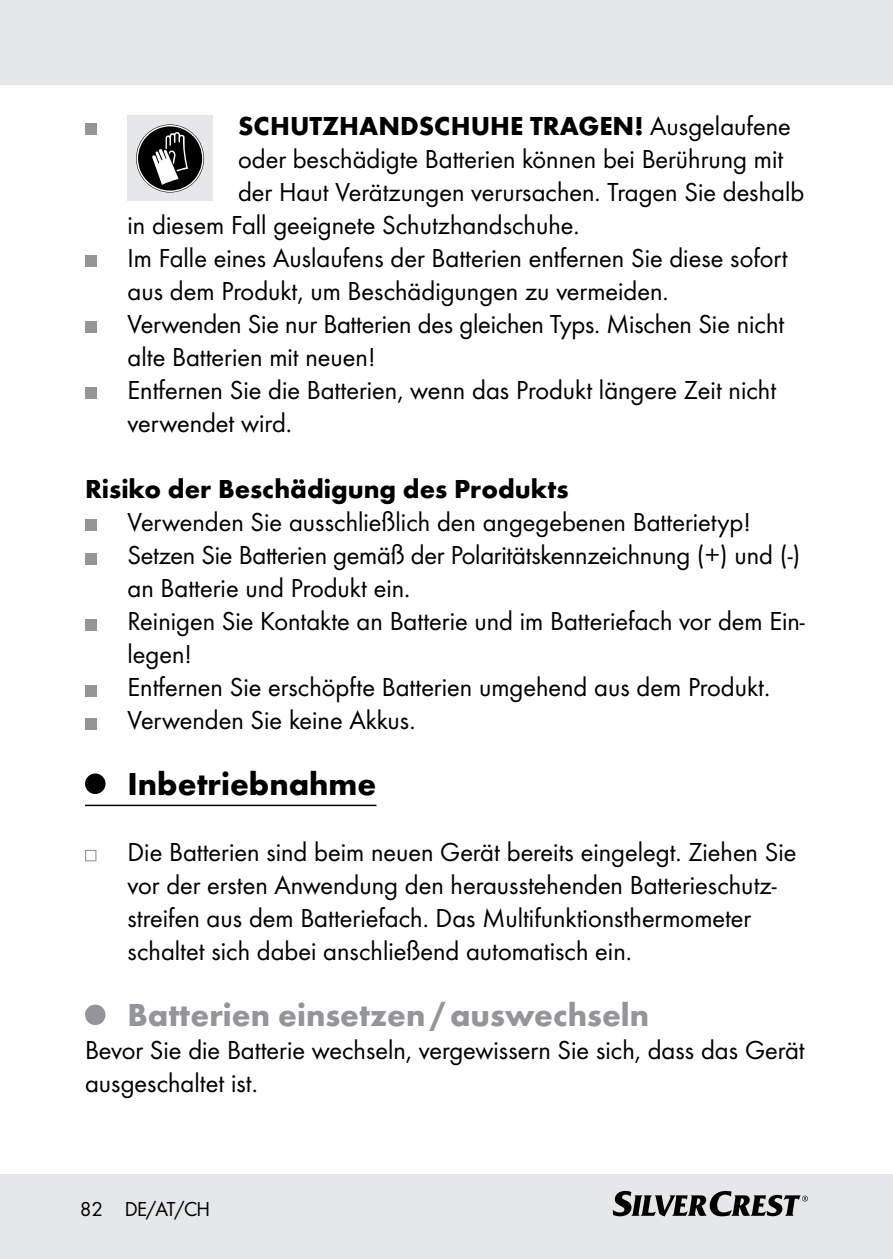
<style>
.page{position:relative;width:893px;height:1259px;background:#fff}
.page>*{position:absolute;margin:0;border:0;box-sizing:border-box;transform-origin:0 0}
.t1{font:700 33px "Futura";color:#939598}
.t2{font:700 33px "Futura";color:#000}
.t3{font:27px/33px "Futura Boo";color:#000}
.t4{font:700 27px "Futura";color:#000}
.t5{font:21px "Futura Boo";letter-spacing:-.03em;color:#000}
.s1{font-family:"Futura";font-weight:700}
</style>
<div class="page">
<div style="left:0;top:1174px;width:893px;height:85px;background:#e6e7e8"></div>
<svg style="left:613px;top:1191px;width:195px;height:25px"></svg>
<div style="left:0;top:0;width:893px;height:85px;background:#e6e7e8"></div>
<hr style="left:85px;top:804px;width:291px;height:2px;background:#000">
<div style="left:85px;top:124px;width:11px;height:11px;background:#939598"></div>
<div style="left:128px;top:116px;width:85px;height:85px;background:#e6e7e8"></div>
<svg style="left:136px;top:124px;width:68px;height:68px"></svg>
<div style="left:85px;top:256px;width:11px;height:11px;background:#939598"></div>
<div style="left:85px;top:322px;width:11px;height:11px;background:#939598"></div>
<div style="left:85px;top:388px;width:11px;height:11px;background:#939598"></div>
<div style="left:85px;top:520px;width:11px;height:11px;background:#939598"></div>
<div style="left:85px;top:553px;width:11px;height:11px;background:#939598"></div>
<div style="left:85px;top:619px;width:11px;height:11px;background:#939598"></div>
<div style="left:85px;top:685px;width:11px;height:11px;background:#939598"></div>
<div style="left:85px;top:718px;width:11px;height:11px;background:#939598"></div>
<div style="left:85px;top:773px;width:21px;height:21px;background:#000;border-radius:50%"></div>
<svg style="left:85px;top:850px;width:11px;height:11px"></svg>
<div style="left:85px;top:1004px;width:21px;height:21px;background:#939598;border-radius:50%"></div>
<p class="t4" style="left:238px;top:109px;width:18px">SCHUT</p>
<p class="t4" style="left:322px;top:109px;width:115px">ZHANDSCHUHE</p>
<p class="t3" style="left:530px;top:109px;width:262px"><span class="s1">TRAGEN !</span> Ausgelaufene</p>
<p class="t3" style="left:238px;top:142px;width:547px">oder beschädigte Batterien können bei Berührung mit</p>
<p class="t3" style="left:238px;top:175px;width:568px">der Haut Verätzungen verursachen. Tragen Sie deshalb</p>
<p class="t3" style="left:128px;top:208px;width:454px">in diesem Fall geeignete Schutzhandschuhe.</p>
<p class="t3" style="left:128px;top:241px;width:662px">Im Falle eines Auslaufens der Batterien entfernen Sie diese sofort</p>
<p class="t3" style="left:128px;top:274px;width:543px">aus dem Produkt, um Beschädigungen zu vermeiden.</p>
<p class="t3" style="left:128px;top:307px;width:658px">Verwenden Sie nur Batterien des gleichen Typs. Mischen Sie nicht</p>
<p class="t3" style="left:128px;top:340px;width:249px">alte Batterien mit neuen!</p>
<p class="t3" style="left:128px;top:373px;width:650px">Entfernen Sie die Batterien, wenn das Produkt längere Zeit nicht</p>
<p class="t3" style="left:128px;top:406px;width:166px">verwendet wird.</p>
<p class="t4" style="left:85px;top:472px;width:485px">Risiko der Beschädigung des Produkts</p>
<p class="t3" style="left:128px;top:505px;width:679px">Verwenden Sie ausschließlich den angegebenen Batterietyp!<br>Setzen Sie Batterien gemäß der Polaritätskennzeichnung (+) und (-) an Batterie und Produkt ein.<br>Reinigen Sie Kontakte an Batterie und im Batteriefach vor dem Ein&shy;legen!<br>Entfernen Sie erschöpfte Batterien umgehend aus dem Produkt.<br>Verwenden Sie keine Akkus.</p>
<p class="t2" style="left:106px;top:764px;width:272px">I nbetriebnahme</p>
<p class="t3" style="left:128px;top:835px;width:670px">Die Batterien sind beim neuen Gerät bereits eingelegt. Ziehen Sie vor der ersten Anwendung den herausstehenden Batterieschutz&shy;streifen aus dem Batteriefach. Das Multifunktionsthermometer schaltet sich dabei anschließend automatisch ein.</p>
<p class="t1" style="left:128px;top:995px;width:523px">Batterien einsetzen/auswechseln</p>
<p class="t3" style="left:85px;top:1033px;width:721px">Bevor Sie die Batterie wechseln, vergewissern Sie sich, dass das Gerät ausgeschaltet ist.</p>
<p class="t5" style="left:80px;top:1196px;width:132px">82 DE/AT/CH</p>
</div>
